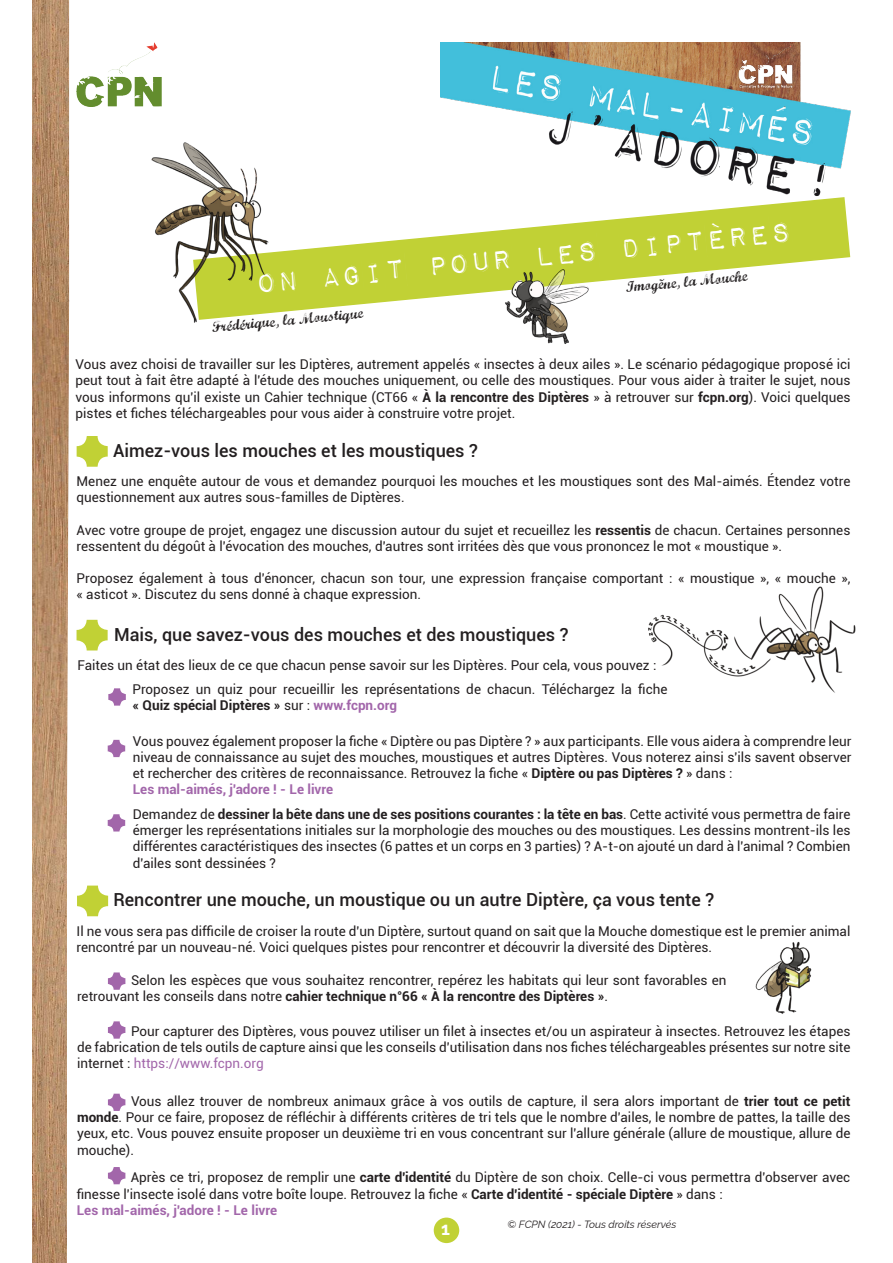
<style>
.page{position:relative;width:893px;height:1263px;background:#fff}
.page>*{position:absolute;margin:0;border:0;box-sizing:border-box;transform-origin:0 0}
.t1{font:36px "Impact Label";color:#c1d135}
.t2{font:500 18px "Roboto";color:#231f20}
.t3{font:700 18px "Raleway";color:#fff}
.t4{font:15px "Marcelle Script";color:#231f20}
.t5{font:13.5px/16.2px "Roboto";color:#231f20}
.t6{font:700 13.5px "Roboto";color:#a266aa}
.t7{font:italic 10.5px "Raleway";color:#231f20}
.s1{font-weight:700}
.s2{font-weight:700;color:#a266aa}
.s3{color:#a266aa}
</style>
<div class="page">
<svg style="left:287px;top:224px;width:564px;height:88px"></svg>
<img style="left:32px;top:302px;width:37px;height:537px">
<img style="left:32px;top:839px;width:35px;height:424px">
<img style="left:32px;top:0;width:37px;height:302px">
<div style="left:434px;top:1217px;width:25px;height:26px;background:#c1d135;border-radius:50%"></div>
<img style="left:441px;top:43px;width:410px;height:181px">
<svg style="left:77px;top:436px;width:31px;height:31px"></svg>
<img style="left:728px;top:42px;width:76px;height:81px">
<svg style="left:108px;top:740px;width:17px;height:17px"></svg>
<svg style="left:108px;top:688px;width:18px;height:18px"></svg>
<svg style="left:77px;top:620px;width:31px;height:30px"></svg>
<svg style="left:108px;top:814px;width:17px;height:17px"></svg>
<img style="left:77px;top:43px;width:85px;height:63px">
<img style="left:151px;top:142px;width:136px;height:181px">
<svg style="left:77px;top:885px;width:31px;height:31px"></svg>
<svg style="left:108px;top:972px;width:17px;height:18px"></svg>
<svg style="left:108px;top:1021px;width:17px;height:18px"></svg>
<svg style="left:108px;top:1094px;width:17px;height:17px"></svg>
<svg style="left:108px;top:1167px;width:17px;height:17px"></svg>
<img style="left:648px;top:586px;width:208px;height:107px">
<img style="left:755px;top:941px;width:57px;height:73px">
<img style="left:485px;top:230px;width:121px;height:114px">
<svg style="left:659px;top:277px;width:5px;height:4px"></svg>
<p class="t1" style="left:254px;top:264px;width:561px;rotate:-6deg">on agit pour les Diptères!</p>
<p class="t4" style="left:211px;top:317px;width:153px;rotate:-6deg">Frédérique, la Moustique</p>
<p class="t5" style="left:76px;top:356px;width:776px;text-align:justify">Vous avez choisi de travailler sur les Diptères, autrement appelés « insectes à deux ailes ». Le scénario pédagogique proposé ici peut tout à fait être adapté à l'étude des mouches uniquement, ou celle des moustiques. Pour vous aider à traiter le sujet, nous vous informons qu'il existe un Cahier technique (CT66 « <span class="s1">À la rencontre des Diptères</span> » à retrouver sur <span class="s1">fcpn.org</span>). Voici quelques pistes et fiches téléchargeables pour vous aider à construire votre projet.</p>
<p class="t4" style="left:624px;top:277px;width:124px;rotate:-6deg">Imogène, la Mouche</p>
<p class="t2" style="left:113px;top:438px;width:366px">Aimez-vous les mouches et les moustiques ?</p>
<p class="t5" style="left:77px;top:473px;width:775px">Menez une enquête autour de vous et demandez pourquoi les mouches et les moustiques sont des Mal-aimés. Étendez votre questionnement aux autres sous-familles de Diptères.</p>
<p class="t5" style="left:77px;top:521px;width:775px">Avec votre groupe de projet, engagez une discussion autour du sujet et recueillez les <span class="s1">ressentis</span> de chacun. Certaines personnes ressentent du dégoût à l'évocation des mouches, d'autres sont irritées dès que vous prononcez le mot « moustique ».</p>
<p class="t5" style="left:77px;top:570px;width:775px">Proposez également à tous d'énoncer, chacun son tour, une expression française comportant : « moustique », « mouche », « asticot ». Discutez du sens donné à chaque expression.</p>
<p class="t2" style="left:114px;top:622px;width:456px">Mais, que savez-vous des mouches et des moustiques ?</p>
<p class="t5" style="left:132px;top:681px;width:537px">Proposez un quiz pour recueillir les représentations de chacun. Téléchargez la fiche <span class="s1">« Quiz spécial Diptères »</span> sur : <span class="s2">www.fcpn.org</span></p>
<p class="t5" style="left:133px;top:732px;width:720px;text-align:justify">Vous pouvez également proposer la fiche « Diptère ou pas Diptère ? » aux participants. Elle vous aidera à comprendre leur niveau de connaissance au sujet des mouches, moustiques et autres Diptères. Vous noterez ainsi s'ils savent observer et rechercher des critères de reconnaissance. Retrouvez la fiche « <span class="s1">Diptère ou pas Diptères ?</span> » dans :</p>
<p class="t6" style="left:133px;top:780px;width:202px">Les mal-aimés, j'adore ! - Le livre</p>
<p class="t5" style="left:133px;top:806px;width:719px;text-align:justify">Demandez de <span class="s1">dessiner la bête dans une de ses positions courantes : la tête en bas</span>. Cette activité vous permettra de faire émerger les représentations initiales sur la morphologie des mouches ou des moustiques. Les dessins montrent-ils les différentes caractéristiques des insectes (6 pattes et un corps en 3 parties) ? A-t-on ajouté un dard à l'animal ? Combien d'ailes sont dessinées ?</p>
<p class="t5" style="left:78px;top:657px;width:580px">Faites un état des lieux de ce que chacun pense savoir sur les Diptères. Pour cela, vous pouvez :</p>
<p class="t2" style="left:113px;top:887px;width:602px">Rencontrer une mouche, un moustique ou un autre Diptère, ça vous tente ?</p>
<p class="t5" style="left:77px;top:922px;width:775px">Il ne vous sera pas difficile de croiser la route d'un Diptère, surtout quand on sait que la Mouche domestique est le premier animal rencontré par un nouveau-né. Voici quelques pistes pour rencontrer et découvrir la diversité des Diptères.</p>
<p class="t5" style="left:77px;top:971px;width:651px;text-indent:54px">Selon les espèces que vous souhaitez rencontrer, repérez les habitats qui leur sont favorables en retrouvant les conseils dans notre <span class="s1">cahier technique n°66 « À la rencontre des Diptères »</span>.</p>
<p class="t5" style="left:77px;top:1022px;width:775px;text-align:justify;text-indent:54px">Pour capturer des Diptères, vous pouvez utiliser un filet à insectes et/ou un aspirateur à insectes. Retrouvez les étapes de fabrication de tels outils de capture ainsi que les conseils d'utilisation dans nos fiches téléchargeables présentes sur notre site internet : <span class="s3">https://www.fcpn.org</span></p>
<p class="t5" style="left:77px;top:1092px;width:775px;text-align:justify;text-indent:54px">Vous allez trouver de nombreux animaux grâce à vos outils de capture, il sera alors important de <span class="s1">trier tout ce petit monde</span>. Pour ce faire, proposez de réfléchir à différents critères de tri tels que le nombre d'ailes, le nombre de pattes, la taille des yeux, etc. Vous pouvez ensuite proposer un deuxième tri en vous concentrant sur l'allure générale (allure de moustique, allure de mouche).</p>
<p class="t5" style="left:77px;top:1169px;width:775px;text-indent:54px">Après ce tri, proposez de remplir une <span class="s1">carte d'identité</span> du Diptère de son choix. Celle-ci vous permettra d'observer avec finesse l'insecte isolé dans votre boîte loupe. Retrouvez la fiche « <span class="s1">Carte d'identité - spéciale Diptère</span> » dans :</p>
<p class="t6" style="left:77px;top:1200px;width:202px">Les mal-aimés, j'adore ! - Le livre</p>
<p class="t3" style="left:441px;top:1218px;width:10px">1</p>
<p class="t7" style="left:507px;top:1215px;width:170px">© FCPN (2021) - Tous droits réservés</p>
</div>
